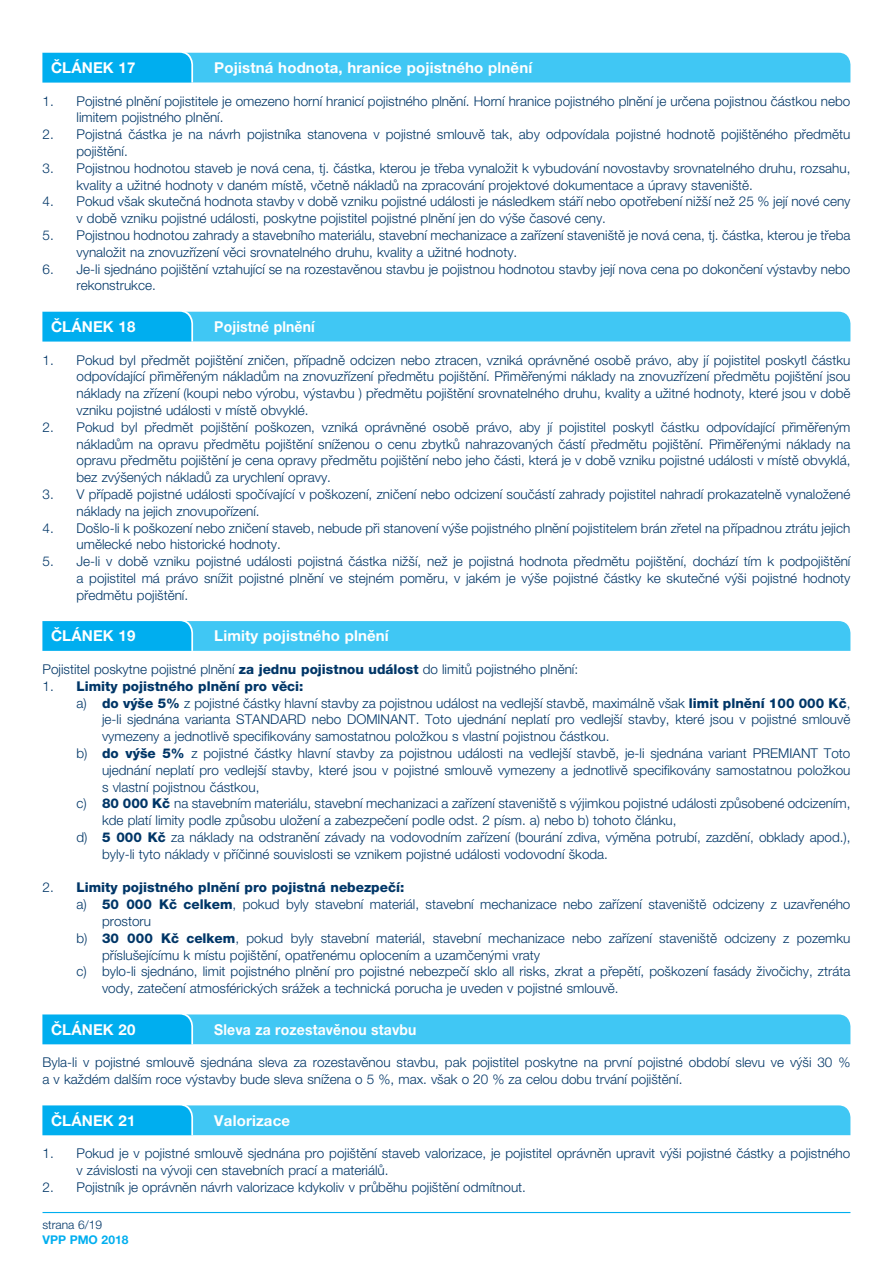
<style>
.page{position:relative;width:893px;height:1263px;background:#fff}
.page>*{position:absolute;margin:0;border:0;box-sizing:border-box;transform-origin:0 0}
.t1{font:700 15px "Helvetica Neue LT Pro";letter-spacing:.01em;color:#fff}
.t2{font:700 15px "Helvetica Neue LT Pro";letter-spacing:.01em;color:#fff;scale:.93 1}
.t3{font:300 13.5px/16.8px "Helvetica Neue LT Pro";color:#003667}
.t4{font:800 13.5px "Helvetica Neue LT Pro";color:#003667}
.t5{font:300 12px "Helvetica Neue LT Pro";color:#003667}
.t6{font:700 12px "Helvetica Neue LT Pro";color:#00aeef}
.s1{font-weight:800}
.s2{font-weight:300}
</style>
<div class="page">
<hr style="left:43px;top:1212px;width:807px;height:1px;background:#00aeef">
<svg style="left:43px;top:52px;width:807px;height:30px;background:#39c3f3"></svg>
<svg style="left:43px;top:311px;width:807px;height:30px;background:#39c3f3"></svg>
<svg style="left:43px;top:621px;width:807px;height:30px;background:#35c2f3"></svg>
<svg style="left:43px;top:1014px;width:807px;height:30px;background:#37c3f3"></svg>
<svg style="left:43px;top:1105px;width:807px;height:30px;background:#37c3f3"></svg>
<p class="t1" style="left:51px;top:58px;width:86px">ČLÁNEK 17</p>
<p class="t1" style="left:214px;top:58px;width:319px">Pojistná hodnota, hranice pojistného plnění</p>
<p class="t3" style="left:77px;top:92px;width:775px;text-indent:-34px">1. Pojistné plnění pojistitele je omezeno horní hranicí pojistného plnění. Horní hranice pojistného plnění je určena pojistnou částkou nebo limitem pojistného plnění.</p>
<p class="t3" style="left:77px;top:126px;width:775px;text-indent:-34px">2. Pojistná částka je na návrh pojistníka stanovena v pojistné smlouvě tak, aby odpovídala pojistné hodnotě pojištěného předmětu pojištění.</p>
<p class="t3" style="left:77px;top:159px;width:775px;text-indent:-34px">3. Pojistnou hodnotou staveb je nová cena, tj. částka, kterou je třeba vynaložit k vybudování novostavby srovnatelného druhu, rozsahu, kvality a užitné hodnoty v daném místě, včetně nákladů na zpracování projektové dokumentace a úpravy staveniště.</p>
<p class="t3" style="left:77px;top:193px;width:775px;text-indent:-34px">4. Pokud však skutečná hodnota stavby v době vzniku pojistné události je následkem stáří nebo opotřebení nižší než 25 % její nové ceny v době vzniku pojistné události, poskytne pojistitel pojistné plnění jen do výše časové ceny.</p>
<p class="t3" style="left:77px;top:227px;width:775px;text-indent:-34px">5. Pojistnou hodnotou zahrady a stavebního materiálu, stavební mechanizace a zařízení staveniště je nová cena, tj. částka, kterou je třeba vynaložit na znovuzřízení věci srovnatelného druhu, kvality a užitné hodnoty.</p>
<p class="t3" style="left:77px;top:260px;width:775px;text-indent:-34px">6. Je-li sjednáno pojištění vztahující se na rozestavěnou stavbu je pojistnou hodnotou stavby její nova cena po dokončení výstavby nebo rekonstrukce.</p>
<p class="t1" style="left:51px;top:317px;width:86px">ČLÁNEK 18</p>
<p class="t2" style="left:214px;top:317px;width:110px">Pojistné plnění</p>
<p class="t3" style="left:77px;top:351px;width:775px;text-align:justify;text-indent:-34px">1. Pokud byl předmět pojištění zničen, případně odcizen nebo ztracen, vzniká oprávněné osobě právo, aby jí pojistitel poskytl částku odpovídající přiměřeným nákladům na znovuzřízení předmětu pojištění. Přiměřenými náklady na znovuzřízení předmětu pojištění jsou náklady na zřízení (koupi nebo výrobu, výstavbu ) předmětu pojištění srovnatelného druhu, kvality a užitné hodnoty, které jsou v době vzniku pojistné události v místě obvyklé.</p>
<p class="t3" style="left:77px;top:418px;width:775px;text-align:justify;text-indent:-34px">2. Pokud byl předmět pojištění poškozen, vzniká oprávněné osobě právo, aby jí pojistitel poskytl částku odpovídající přiměřeným nákladům na opravu předmětu pojištění sníženou o cenu zbytků nahrazovaných částí předmětu pojištění. Přiměřenými náklady na opravu předmětu pojištění je cena opravy předmětu pojištění nebo jeho části, která je v době vzniku pojistné události v místě obvyklá, bez zvýšených nákladů za urychlení opravy.</p>
<p class="t3" style="left:77px;top:485px;width:775px;text-indent:-34px">3. V případě pojistné události spočívající v poškození, zničení nebo odcizení součástí zahrady pojistitel nahradí prokazatelně vynaložené náklady na jejich znovupořízení.</p>
<p class="t3" style="left:77px;top:519px;width:775px;text-indent:-34px">4. Došlo-li k poškození nebo zničení staveb, nebude při stanovení výše pojistného plnění pojistitelem brán zřetel na případnou ztrátu jejich umělecké nebo historické hodnoty.</p>
<p class="t3" style="left:77px;top:553px;width:775px;text-align:justify;text-indent:-34px">5. Je-li v době vzniku pojistné události pojistná částka nižší, než je pojistná hodnota předmětu pojištění, dochází tím k podpojištění a pojistitel má právo snížit pojistné plnění ve stejném poměru, v jakém je výše pojistné částky ke skutečné výši pojistné hodnoty předmětu pojištění.</p>
<p class="t1" style="left:51px;top:626px;width:86px">ČLÁNEK 19</p>
<p class="t1" style="left:214px;top:626px;width:176px">Limity pojistného plnění</p>
<p class="t3" style="left:43px;top:660px;width:537px">Pojistitel poskytne pojistné plnění <span class="s1">za jednu pojistnou událost</span> do limitů pojistného plnění:</p>
<p class="t4" style="left:43px;top:678px;width:263px"><span class="s2">1.</span> Limity pojistného plnění pro věci:</p>
<p class="t3" style="left:77px;top:694px;width:775px">a) <span class="s1">do výše 5%</span> z pojistné částky hlavní stavby za pojistnou událost na vedlejší stavbě, maximálně však <span class="s1">limit plnění 100 000 Kč</span>,</p>
<p class="t3" style="left:102px;top:711px;width:750px">je-li sjednána varianta STANDARD nebo DOMINANT. Toto ujednání neplatí pro vedlejší stavby, které jsou v pojistné smlouvě</p>
<p class="t3" style="left:102px;top:728px;width:506px">vymezeny a jednotlivě specifikovány samostatnou položkou s vlastní pojistnou částkou.</p>
<p class="t3" style="left:77px;top:744px;width:775px">b) <span class="s1">do výše 5%</span> z pojistné částky hlavní stavby za pojistnou události na vedlejší stavbě, je-li sjednána variant PREMIANT Toto</p>
<p class="t3" style="left:102px;top:761px;width:750px">ujednání neplatí pro vedlejší stavby, které jsou v pojistné smlouvě vymezeny a jednotlivě specifikovány samostatnou položkou</p>
<p class="t3" style="left:102px;top:778px;width:159px">s vlastní pojistnou částkou,</p>
<p class="t3" style="left:77px;top:795px;width:775px">c) <span class="s1">80 000 Kč</span> na stavebním materiálu, stavební mechanizaci a zařízení staveniště s výjimkou pojistné události způsobené odcizením,</p>
<p class="t3" style="left:102px;top:812px;width:576px">kde platí limity podle způsobu uložení a zabezpečení podle odst. 2 písm. a) nebo b) tohoto článku,</p>
<p class="t3" style="left:77px;top:828px;width:775px">d) <span class="s1">5 000 Kč</span> za náklady na odstranění závady na vodovodním zařízení (bourání zdiva, výměna potrubí, zazdění, obklady apod.),</p>
<p class="t3" style="left:102px;top:845px;width:505px">byly-li tyto náklady v příčinné souvislosti se vznikem pojistné události vodovodní škoda.</p>
<p class="t4" style="left:43px;top:879px;width:363px"><span class="s2">2.</span> Limity pojistného plnění pro pojistná nebezpečí:</p>
<p class="t3" style="left:77px;top:896px;width:775px">a) <span class="s1">50 000 Kč celkem</span>, pokud byly stavební materiál, stavební mechanizace nebo zařízení staveniště odcizeny z uzavřeného</p>
<p class="t3" style="left:102px;top:912px;width:51px">prostoru</p>
<p class="t3" style="left:77px;top:929px;width:775px">b) <span class="s1">30 000 Kč celkem</span>, pokud byly stavební materiál, stavební mechanizace nebo zařízení staveniště odcizeny z pozemku</p>
<p class="t3" style="left:102px;top:946px;width:440px">příslušejícímu k místu pojištění, opatřenému oplocením a uzamčenými vraty</p>
<p class="t3" style="left:77px;top:963px;width:775px">c) bylo-li sjednáno, limit pojistného plnění pro pojistné nebezpečí sklo all risks, zkrat a přepětí, poškození fasády živočichy, ztráta</p>
<p class="t3" style="left:102px;top:980px;width:515px">vody, zatečení atmosférických srážek a technická porucha je uveden v pojistné smlouvě.</p>
<p class="t1" style="left:51px;top:1020px;width:86px">ČLÁNEK 20</p>
<p class="t2" style="left:214px;top:1020px;width:219px">Sleva za rozestavěnou stavbu</p>
<p class="t3" style="left:43px;top:1054px;width:809px">Byla-li v pojistné smlouvě sjednána sleva za rozestavěnou stavbu, pak pojistitel poskytne na první pojistné období slevu ve výši 30 % a v každém dalším roce výstavby bude sleva snížena o 5 %, max. však o 20 % za celou dobu trvání pojištění.</p>
<p class="t1" style="left:51px;top:1111px;width:86px">ČLÁNEK 21</p>
<p class="t1" style="left:214px;top:1111px;width:77px">Valorizace</p>
<p class="t3" style="left:77px;top:1145px;width:775px;text-indent:-34px">1. Pokud je v pojistné smlouvě sjednána pro pojištění staveb valorizace, je pojistitel oprávněn upravit výši pojistné částky a pojistného v závislosti na vývoji cen stavebních prací a materiálů.</p>
<p class="t3" style="left:43px;top:1178px;width:482px">2. Pojistník je oprávněn návrh valorizace kdykoliv v průběhu pojištění odmítnout.</p>
<p class="t5" style="left:43px;top:1218px;width:61px">strana 6/19</p>
<p class="t6" style="left:43px;top:1232px;width:87px">VPP PMO 2018</p>
</div>
